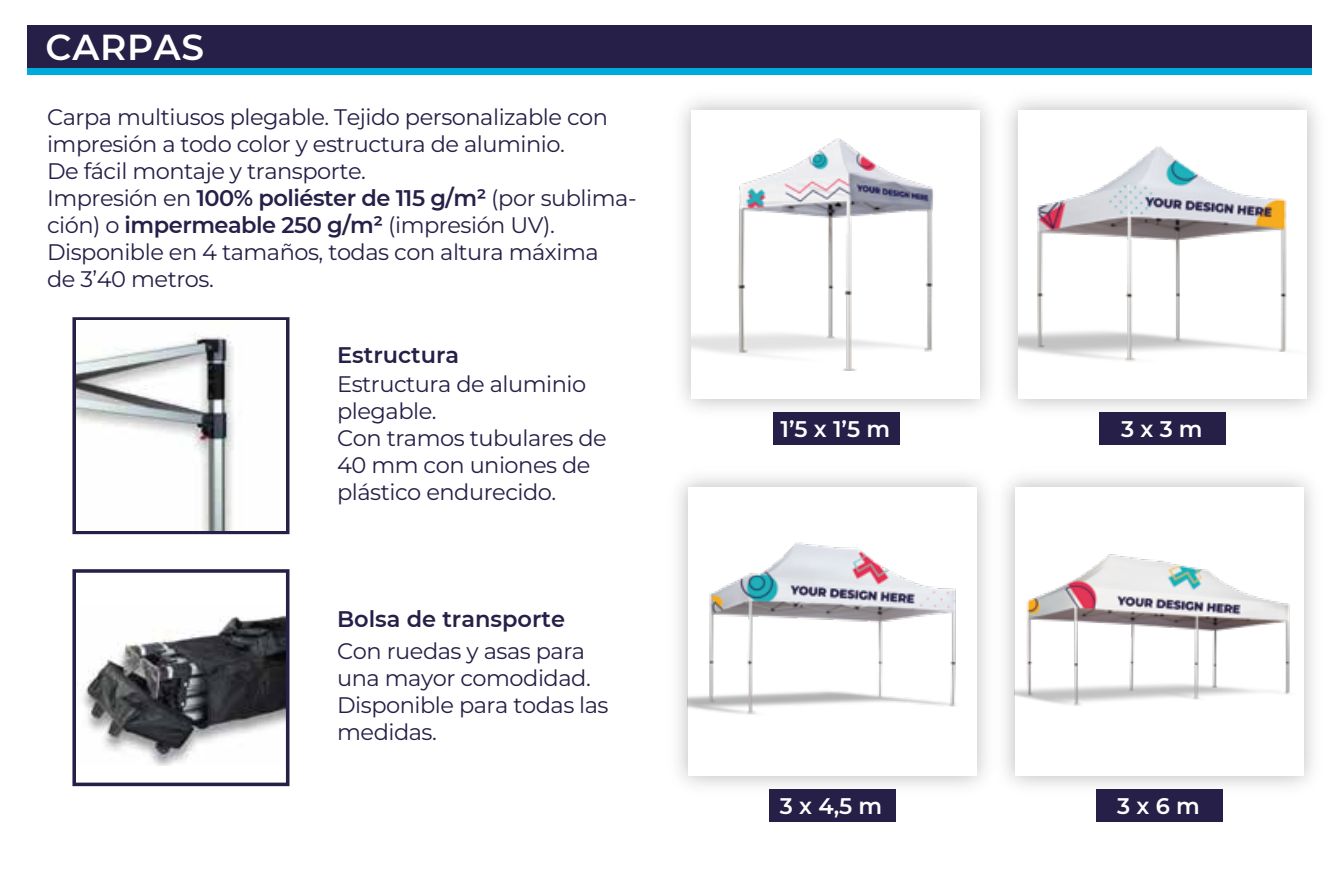
<style>
.page{position:relative;width:1340px;height:893px;background:#fff}
.page>*{position:absolute;margin:0;border:0;box-sizing:border-box;transform-origin:0 0}
.t1{font:600 36px "Montserrat";letter-spacing:.02em;color:#fff}
.t2{font:22.5px/27px "Montserrat";letter-spacing:-.02em;color:#261f47}
.t3{font:600 22.5px "Montserrat";color:#261f47}
.t4{font:600 22.5px "Montserrat";color:#fff}
.s1{font-weight:600}
</style>
<div class="page">
<div style="left:28px;top:26px;width:1284px;height:42px;background:#261f47"></div>
<div style="left:28px;top:68px;width:1284px;height:7px;background:#00aadc"></div>
<img style="left:691px;top:132px;width:291px;height:245px">
<div style="left:773px;top:412px;width:127px;height:33px;background:#261f47"></div>
<div style="left:1018px;top:111px;width:288px;height:288px;background:#fff"></div>
<div style="left:1099px;top:412px;width:127px;height:33px;background:#261f47"></div>
<img style="left:678px;top:477px;width:308px;height:326px">
<div style="left:688px;top:488px;width:288px;height:288px;background:#fff"></div>
<div style="left:768px;top:789px;width:127px;height:33px;background:#261f47"></div>
<img style="left:1005px;top:477px;width:308px;height:326px">
<div style="left:1014px;top:488px;width:289px;height:288px;background:#fff"></div>
<div style="left:1095px;top:789px;width:127px;height:33px;background:#261f47"></div>
<img style="left:1018px;top:146px;width:269px;height:216px">
<img style="left:687px;top:533px;width:269px;height:190px">
<img style="left:1014px;top:532px;width:276px;height:188px">
<svg style="left:72px;top:317px;width:217px;height:217px;background:#3f395c"></svg>
<svg style="left:72px;top:569px;width:217px;height:217px"></svg>
<img style="left:76px;top:321px;width:210px;height:210px">
<h1 class="t1" style="left:45px;top:22px;width:160px">CARPAS</h1>
<p class="t2" style="left:47px;top:102px;width:591px">Carpa multiusos plegable. Tejido personalizable con impresión a todo color y estructura de aluminio.<br>De fácil montaje y transporte.<br>Impresión en <span class="s1">100% poliéster de 115 g/m²</span> (por sublima&shy;ción) o <span class="s1">impermeable 250 g/m²</span> (impresión UV).<br>Disponible en 4 tamaños, todas con altura máxima<br>de 3’40 metros.</p>
<p class="t3" style="left:337px;top:339px;width:124px">Estructura</p>
<p class="t2" style="left:337px;top:370px;width:271px">Estructura de aluminio plegable.<br>Con tramos tubulares de<br>40 mm con uniones de plástico endurecido.</p>
<p class="t3" style="left:337px;top:603px;width:229px">Bolsa de transporte</p>
<p class="t2" style="left:337px;top:636px;width:273px">Con ruedas y asas para una mayor comodidad.<br>Disponible para todas las medidas.</p>
<p class="t4" style="left:780px;top:413px;width:111px">1’5 x 1’5 m</p>
<p class="t4" style="left:1121px;top:413px;width:83px">3 x 3 m</p>
<p class="t4" style="left:780px;top:790px;width:104px">3 x 4,5 m</p>
<p class="t4" style="left:1117px;top:790px;width:84px">3 x 6 m</p>
</div>
